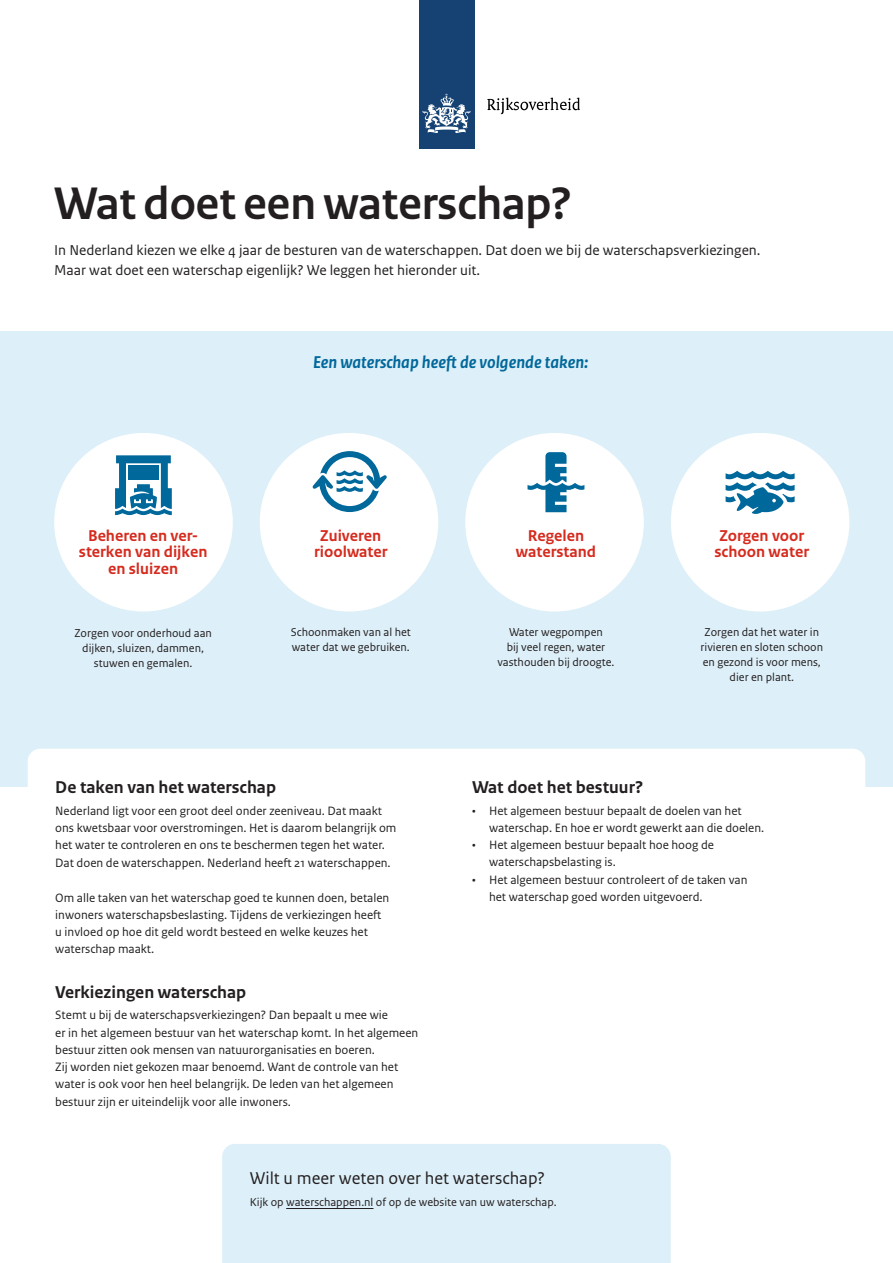
<style>
.page{position:relative;width:893px;height:1263px;background:#fff}
.page>*{position:absolute;margin:0;border:0;box-sizing:border-box;transform-origin:0 0}
.H1_Kop_Infographic{font:700 48px "Rijksoverheid Sans Heading";color:#231f20}
.H2_-_tussenkopje{font:700 18px "Rijksoverheid Sans Text";color:#231f20}
.H2_-_tussen_blauw_cu{font:italic 700 18px "Rijksoverheid Sans Text";color:#01689b}
.H2_-_tussenkopje_kop{font:18px "Rijksoverheid Sans Text";color:#231f20}
.P_besluiten{font:700 16.5px/16.5px "Rijksoverheid Sans Text";color:#d52b1e;text-align:center}
.P_Introregels{font:15px "Rijksoverheid Sans Text";color:#231f20}
.P_Broodtekst_9_12{font:12.75px/17.2px "Rijksoverheid Sans Text";color:#231f20}
.H2_-_tussenkopje-2{font:12.75px/17.2px "Rijksoverheid Sans Text";color:#231f20}
.P_Brood_gecentreerd{font:12px/15px "Rijksoverheid Sans Text";color:#231f20;text-align:center}
.P_Broodtekst_9_12-2{font:12px "Rijksoverheid Sans Text";color:#231f20}
</style>
<div class="page">
<div style="left:222px;top:1144px;width:449px;height:119px;background:#ddeff8"></div>
<div style="left:0;top:332px;width:893px;height:455px;background:#ddeff8"></div>
<div style="left:28px;top:749px;width:837px;height:140px;background:#fff;border-radius:13px"></div>
<div style="left:54px;top:433px;width:179px;height:178px;background:#fff;border-radius:50%"></div>
<div style="left:260px;top:433px;width:178px;height:178px;background:#fff;border-radius:50%"></div>
<div style="left:465px;top:433px;width:179px;height:178px;background:#fff;border-radius:50%"></div>
<div style="left:671px;top:433px;width:178px;height:178px;background:#fff;border-radius:50%"></div>
<svg style="left:115px;top:455px;width:57px;height:60px"></svg>
<svg style="left:312px;top:451px;width:75px;height:61px"></svg>
<svg style="left:527px;top:452px;width:57px;height:60px"></svg>
<hr style="left:286px;top:1208px;width:87px;height:1px;background:#231f20">
<svg style="left:726px;top:471px;width:69px;height:43px"></svg>
<div style="left:419px;top:0;width:55px;height:149px;background:#154273"></div>
<svg style="left:422px;top:93px;width:48px;height:40px"></svg>
<svg style="left:487px;top:98px;width:93px;height:16px"></svg>
<p class="H1_Kop_Infographic" style="left:54px;top:176px;width:519px">Wat doet een waterschap?</p>
<p class="P_Introregels" style="left:54px;top:242px;width:708px">In Nederland kiezen we elke 4 jaar de besturen van de waterschappen. Dat doen we bij de waterschapsverkiezingen.</p>
<p class="P_Introregels" style="left:54px;top:261px;width:428px">Maar wat doet een waterschap eigenlijk? We leggen het hieronder uit.</p>
<p class="P_besluiten" style="left:79px;top:527px;width:130px">Beheren en ver&shy;sterken van dijken en sluizen</p>
<p class="P_Brood_gecentreerd" style="left:74px;top:625px;width:139px">Zorgen voor onderhoud aan</p>
<p class="P_Brood_gecentreerd" style="left:82px;top:640px;width:123px">dijken, sluizen, dammen,</p>
<p class="P_Brood_gecentreerd" style="left:94px;top:655px;width:100px">stuwen en gemalen.</p>
<p class="H2_-_tussen_blauw_cu" style="left:313px;top:352px;width:277px">Een waterschap heeft de volgende taken:</p>
<p class="P_besluiten" style="left:314px;top:527px;width:75px">Zuiveren rioolwater</p>
<p class="P_Brood_gecentreerd" style="left:291px;top:625px;width:122px;text-align:left">Schoonmaken van al het water dat we gebruiken.</p>
<p class="P_besluiten" style="left:516px;top:527px;width:82px">Regelen waterstand</p>
<p class="P_Brood_gecentreerd" style="left:509px;top:625px;width:95px">Water wegpompen</p>
<p class="P_Brood_gecentreerd" style="left:497px;top:640px;width:119px">bij veel regen, water vasthouden bij droogte.</p>
<p class="P_besluiten" style="left:714px;top:527px;width:96px;text-align:left">Zorgen voor schoon water</p>
<p class="P_Brood_gecentreerd" style="left:701px;top:625px;width:124px">Zorgen dat het water in rivieren en sloten schoon en gezond is voor mens, dier en plant.</p>
<p class="H2_-_tussenkopje" style="left:55px;top:777px;width:222px">De taken van het waterschap</p>
<p class="P_Broodtekst_9_12" style="left:55px;top:802px;width:328px">Nederland ligt voor een groot deel onder zeeniveau. Dat maakt</p>
<p class="P_Broodtekst_9_12" style="left:55px;top:819px;width:343px">ons kwetsbaar voor overstromingen. Het is daarom belangrijk om</p>
<p class="P_Broodtekst_9_12" style="left:55px;top:836px;width:331px">het water te controleren en ons te beschermen tegen het water.</p>
<p class="P_Broodtekst_9_12" style="left:55px;top:854px;width:337px">Dat doen de waterschappen. Nederland heeft 21 waterschappen.</p>
<p class="H2_-_tussenkopje-2" style="left:55px;top:889px;width:336px">Om alle taken van het waterschap goed te kunnen doen, betalen inwoners waterschapsbeslasting. Tijdens de verkiezingen heeft</p>
<p class="H2_-_tussenkopje-2" style="left:55px;top:923px;width:314px">u invloed op hoe dit geld wordt besteed en welke keuzes het waterschap maakt.</p>
<p class="H2_-_tussenkopje" style="left:55px;top:982px;width:193px">Verkiezingen waterschap</p>
<p class="P_Broodtekst_9_12" style="left:55px;top:1007px;width:334px">Stemt u bij de waterschapsverkiezingen? Dan bepaalt u mee wie</p>
<p class="P_Broodtekst_9_12" style="left:55px;top:1024px;width:365px">er in het algemeen bestuur van het waterschap komt. In het algemeen bestuur zitten ook mensen van natuurorganisaties en boeren.</p>
<p class="P_Broodtekst_9_12" style="left:55px;top:1058px;width:344px">Zij worden niet gekozen maar benoemd. Want de controle van het water is ook voor hen heel belangrijk. De leden van het algemeen bestuur zijn er uiteindelijk voor alle inwoners.</p>
<p class="H2_-_tussenkopje" style="left:472px;top:777px;width:173px">Wat doet het bestuur?</p>
<p class="P_Broodtekst_9_12" style="left:472px;top:802px;width:271px">• Het algemeen bestuur bepaalt de doelen van het</p>
<p class="P_Broodtekst_9_12" style="left:489px;top:819px;width:277px">waterschap. En hoe er wordt gewerkt aan die doelen.</p>
<p class="P_Broodtekst_9_12" style="left:472px;top:836px;width:244px">• Het algemeen bestuur bepaalt hoe hoog de</p>
<p class="P_Broodtekst_9_12" style="left:489px;top:854px;width:128px">waterschapsbelasting is.</p>
<p class="P_Broodtekst_9_12" style="left:472px;top:871px;width:277px">• Het algemeen bestuur controleert of de taken van</p>
<p class="P_Broodtekst_9_12" style="left:489px;top:888px;width:215px">het waterschap goed worden uitgevoerd.</p>
<p class="H2_-_tussenkopje_kop" style="left:250px;top:1168px;width:297px">Wilt u meer weten over het waterschap?</p>
<p class="P_Broodtekst_9_12-2" style="left:250px;top:1195px;width:308px">Kijk op waterschappen.nl of op de website van uw waterschap.</p>
</div>
